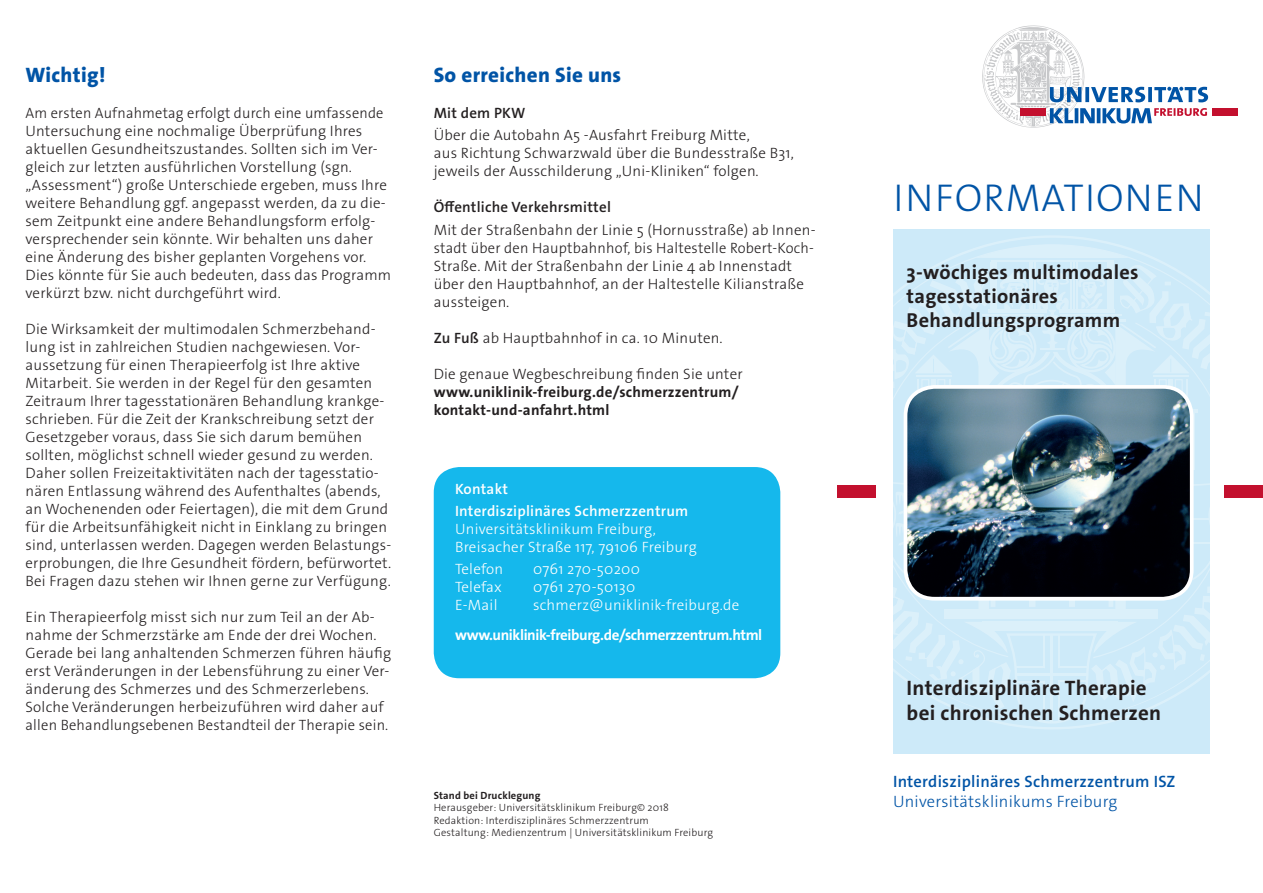
<style>
.page{position:relative;width:1263px;height:893px;background:#fff}
.page>*{position:absolute;margin:0;border:0;box-sizing:border-box;transform-origin:0 0}
.t1{font:300 39px "The Sans Os F";letter-spacing:.03em;color:#0154a6}
.t2{font:700 21px/25.2px "The Sans Os F";letter-spacing:.015em;color:#231f20}
.t3{font:800 21px "The Sans Os F";letter-spacing:.015em;color:#0154a6}
.t4{font:700 20.25px/24.3px "The Sans Os F";letter-spacing:.015em;color:#231f20}
.t5{font:600 16.5px "The Sans Os F";letter-spacing:.015em;color:#0154a6}
.t6{font:300 16.5px "The Sans Os F";letter-spacing:.015em;color:#0154a6}
.t7{font:300 15px/18px "The Sans Os F";letter-spacing:.015em;color:#231f20}
.t8{font:300 15px/18px "The Sans Os F";letter-spacing:.015em;color:#231f20;scale:.96 1}
.t9{font:300 15px/18px "The Sans Os F";letter-spacing:.015em;color:#fff}
.t10{font:700 15px/18px "The Sans Os F";letter-spacing:.015em;color:#231f20}
.t11{font:700 15px "The Sans Os F";letter-spacing:-.025em;color:#fff}
.t12{font:600 15px/22.2px "The Sans Os F";letter-spacing:.015em;color:#fff}
.t13{font:600 15px "The Sans Os F";letter-spacing:.015em;color:#231f20}
.t14{font:300 10.5px/12.6px "The Sans Os F";letter-spacing:.015em;color:#231f20}
.t15{font:700 10.5px "The Sans Os F";letter-spacing:.015em;color:#231f20}
.s1{font-weight:600}
</style>
<div class="page">
<div style="left:893px;top:230px;width:316px;height:524px;background:#cdeaf9"></div>
<svg style="left:975px;top:244px;width:155px;height:14px"></svg>
<hr style="left:991px;top:260px;width:122px;height:2px;background:#fff">
<hr style="left:1073px;top:260px;width:2px;height:51px;background:#fff">
<hr style="left:1076px;top:261px;width:1px;height:49px;background:#fff">
<hr style="left:1071px;top:261px;width:1px;height:50px;background:#fff">
<hr style="left:1031px;top:261px;width:2px;height:49px;background:#fff">
<hr style="left:1034px;top:261px;width:2px;height:49px;background:#fff">
<hr style="left:1029px;top:261px;width:1px;height:50px;background:#fff">
<div style="left:991px;top:262px;width:6px;height:49px;background:#dbf0fa"></div>
<div style="left:1107px;top:261px;width:6px;height:48px;background:#dbf0fa"></div>
<svg style="left:837px;top:264px;width:388px;height:460px"></svg>
<div style="left:1212px;top:108px;width:25px;height:8px;background:#c3102e"></div>
<svg style="left:982px;top:26px;width:226px;height:102px"></svg>
<div style="left:838px;top:485px;width:38px;height:13px;background:#c3102e"></div>
<div style="left:1225px;top:485px;width:38px;height:13px;background:#c3102e"></div>
<img style="left:905px;top:387px;width:287px;height:212px">
<div style="left:904px;top:385px;width:289px;height:216px;border:4px solid #fff;border-radius:29px"></div>
<div style="left:434px;top:467px;width:346px;height:211px;background:#15b8ec;border-radius:26px"></div>
<h2 class="t3" style="left:26px;top:62px;width:82px">Wichtig!</h2>
<p class="t8" style="left:26px;top:104px;width:382px">Am ersten Aufnahmetag erfolgt durch eine umfassende Untersuchung eine nochmalige Überprüfung Ihres aktuellen Gesundheitszustandes. Sollten sich im Ver&shy;gleich zur letzten ausführlichen Vorstellung (sgn. „Assessment“) große Unterschiede ergeben, muss Ihre weitere Behandlung ggf. angepasst werden, da zu die&shy;sem Zeitpunkt eine andere Behandlungsform erfolg&shy;versprechender sein könnte. Wir behalten uns daher eine Änderung des bisher geplanten Vorgehens vor.<br>Dies könnte für Sie auch bedeuten, dass das Programm verkürzt bzw. nicht durchgeführt wird.</p>
<p class="t7" style="left:26px;top:320px;width:367px">Die Wirksamkeit der multimodalen Schmerzbehand&shy;lung ist in zahlreichen Studien nachgewiesen. Vor&shy;aussetzung für einen Therapieerfolg ist Ihre aktive Mitarbeit. Sie werden in der Regel für den gesamten Zeitraum Ihrer tagesstationären Behandlung krankge&shy;schrieben. Für die Zeit der Krankschreibung setzt der Gesetzgeber voraus, dass Sie sich darum bemühen sollten, möglichst schnell wieder gesund zu werden.<br>Daher sollen Freizeitaktivitäten nach der tagesstatio&shy;nären Entlassung während des Aufenthaltes (abends, an Wochenenden oder Feiertagen), die mit dem Grund für die Arbeitsunfähigkeit nicht in Einklang zu bringen sind, unterlassen werden. Dagegen werden Belastungs&shy;erprobungen, die Ihre Gesundheit fördern, befürwortet.<br>Bei Fragen dazu stehen wir Ihnen gerne zur Verfügung.</p>
<p class="t7" style="left:26px;top:608px;width:367px">Ein Therapieerfolg misst sich nur zum Teil an der Ab&shy;nahme der Schmerzstärke am Ende der drei Wochen.<br>Gerade bei lang anhaltenden Schmerzen führen häufig erst Veränderungen in der Lebensführung zu einer Ver&shy;änderung des Schmerzes und des Schmerzerlebens.<br>Solche Veränderungen herbeizuführen wird daher auf allen Behandlungsebenen Bestandteil der Therapie sein.</p>
<h2 class="t3" style="left:434px;top:62px;width:189px">So erreichen Sie uns</h2>
<p class="t13" style="left:434px;top:103px;width:93px">Mit dem PKW</p>
<p class="t7" style="left:434px;top:126px;width:362px">Über die Autobahn A5 -Ausfahrt Freiburg Mitte,<br>aus Richtung Schwarzwald über die Bundesstraße B31, jeweils der Ausschilderung „Uni-Kliniken“ folgen.</p>
<p class="t13" style="left:434px;top:198px;width:179px">Öffentliche Verkehrsmittel</p>
<p class="t7" style="left:434px;top:221px;width:383px">Mit der Straßenbahn der Linie 5 (Hornusstraße) ab Innen&shy;stadt über den Hauptbahnhof, bis Haltestelle Robert-Koch-Straße. Mit der Straßenbahn der Linie 4 ab Innenstadt über den Hauptbahnhof, an der Haltestelle Kilianstraße aussteigen.</p>
<p class="t7" style="left:434px;top:329px;width:290px"><span class="s1">Zu Fuß</span> ab Hauptbahnhof in ca. 10 Minuten.</p>
<p class="t7" style="left:434px;top:365px;width:311px">Die genaue Wegbeschreibung finden Sie unter</p>
<p class="t10" style="left:434px;top:383px;width:306px">www.uniklinik-freiburg.de/schmerzzentrum/ kontakt-und-anfahrt.html</p>
<p class="t12" style="left:455px;top:477px;width:235px">Kontakt<br>Interdisziplinäres Schmerzzentrum</p>
<p class="t9" style="left:455px;top:520px;width:243px">Universitätsklinikum Freiburg,<br>Breisacher Straße 117, 79106 Freiburg</p>
<p class="t9" style="left:455px;top:560px;width:50px">Telefon</p>
<p class="t9" style="left:533px;top:560px;width:108px">0761 270-50200</p>
<p class="t9" style="left:455px;top:578px;width:48px">Telefax</p>
<p class="t9" style="left:533px;top:578px;width:104px">0761 270-50130</p>
<p class="t9" style="left:455px;top:596px;width:44px">E-Mail</p>
<p class="t9" style="left:533px;top:596px;width:208px">schmerz@uniklinik-freiburg.de</p>
<p class="t11" style="left:455px;top:626px;width:309px">www.uniklinik-freiburg.de/schmerzzentrum.html</p>
<p class="t15" style="left:434px;top:788px;width:108px">Stand bei Drucklegung</p>
<p class="t14" style="left:434px;top:801px;width:281px">Herausgeber: Universitätsklinikum Freiburg© 2018<br>Redaktion: Interdisziplinäres Schmerzzentrum<br>Gestaltung: Medienzentrum | Universitätsklinikum Freiburg</p>
<h1 class="t1" style="left:893px;top:173px;width:312px">INFORMATIONEN</h1>
<h3 class="t4" style="left:907px;top:260px;width:233px">3-wöchiges multimodales tagesstationäres<br>Behandlungsprogramm</h3>
<h2 class="t2" style="left:907px;top:675px;width:256px">Interdisziplinäre Therapie bei chronischen Schmerzen</h2>
<p class="t5" style="left:893px;top:771px;width:284px">Interdisziplinäres Schmerzzentrum ISZ</p>
<p class="t6" style="left:893px;top:791px;width:226px">Universitätsklinikums Freiburg</p>
</div>
